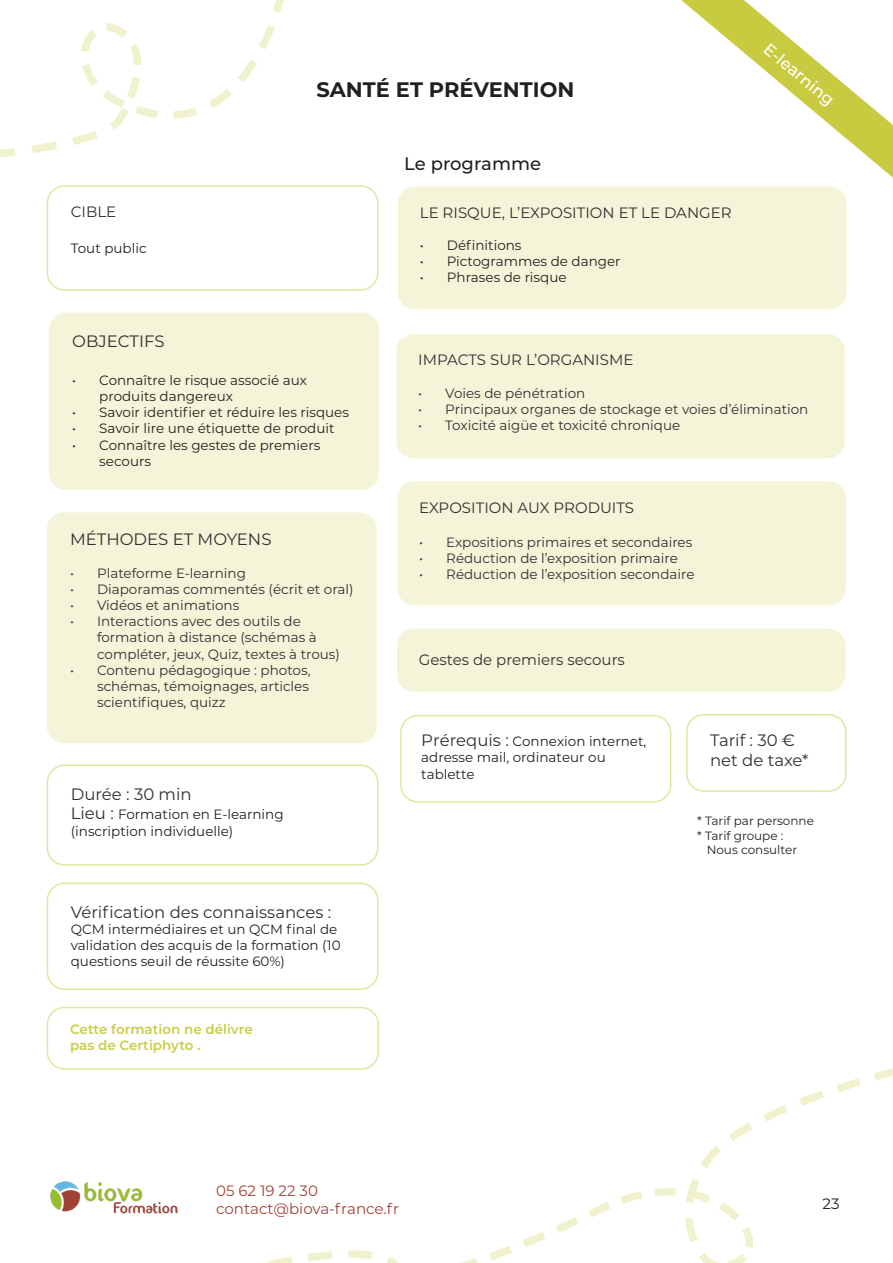
<style>
.page{position:relative;width:893px;height:1263px;background:#fff}
.page>*{position:absolute;margin:0;border:0;box-sizing:border-box;transform-origin:0 0}
.t1{font:700 21px "Montserrat";color:#231f20}
.t2{font:500 18px "Montserrat";color:#231f20}
.t3{font:16.5px "Montserrat";color:#312f30}
.t4{font:500 16.5px "Montserrat";color:#fff}
.t5{font:15px "Montserrat";color:#312f30}
.t6{font:15px/18px "Montserrat";color:#a04337}
.t7{font:15px "Montserrat";color:#231f20}
.t8{font:13.5px/16.2px "Montserrat";color:#312f30}
.t9{font:13.5px/16.2px "Montserrat";color:#231f20}
.t10{font:600 13.5px/16.2px "Montserrat";color:#cacc48}
.t11{font:12px "Montserrat";color:#231f20}
.s1{font-size:16.5px;color:#312f30}
</style>
<div class="page">
<img style="left:50px;top:1181px;width:111px;height:33px">
<svg style="left:0;top:0;width:284px;height:158px"></svg>
<svg style="left:161px;top:1059px;width:732px;height:204px"></svg>
<div style="left:49px;top:313px;width:330px;height:177px;background:#f4f4d9;border-radius:17px"></div>
<div style="left:47px;top:512px;width:330px;height:231px;background:#f4f4d9;border-radius:17px"></div>
<div style="left:686px;top:714px;width:160px;height:78px;border:2px solid #c8cb3f;border-radius:17px"></div>
<div style="left:47px;top:185px;width:331px;height:106px;border:2px solid #c8cb3f;border-radius:17px"></div>
<div style="left:398px;top:186px;width:448px;height:123px;background:#f4f4d9;border-radius:17px"></div>
<div style="left:396px;top:334px;width:449px;height:124px;background:#f4f4d9;border-radius:17px"></div>
<div style="left:397px;top:481px;width:449px;height:124px;background:#f4f4d9;border-radius:17px"></div>
<div style="left:397px;top:629px;width:448px;height:63px;background:#f4f4d9;border-radius:17px"></div>
<div style="left:47px;top:882px;width:331px;height:108px;border:2px solid #c8cb3f;border-radius:17px"></div>
<div style="left:47px;top:765px;width:331px;height:101px;border:2px solid #c8cb3f;border-radius:17px"></div>
<div style="left:400px;top:715px;width:271px;height:88px;border:2px solid #c8cb3f;border-radius:17px"></div>
<div style="left:47px;top:1007px;width:332px;height:63px;border:2px solid #c8cb3f;border-radius:17px"></div>
<svg style="left:669px;top:0;width:224px;height:209px"></svg>
<p class="t5" style="left:71px;top:202px;width:47px">CIBLE</p>
<p class="t9" style="left:71px;top:240px;width:77px">Tout public</p>
<p class="t1" style="left:316px;top:74px;width:259px">SANTÉ ET PRÉVENTION</p>
<p class="t2" style="left:404px;top:151px;width:138px">Le programme</p>
<p class="t5" style="left:420px;top:202px;width:313px">LE RISQUE, L’EXPOSITION ET LE DANGER</p>
<p class="t9" style="left:420px;top:237px;width:103px">• Définitions</p>
<p class="t9" style="left:420px;top:253px;width:202px">• Pictogrammes de danger</p>
<p class="t9" style="left:420px;top:269px;width:148px">• Phrases de risque</p>
<p class="t4" style="left:773px;top:37px;width:88px;rotate:40deg">E-learning</p>
<p class="t3" style="left:72px;top:330px;width:94px">OBJECTIFS</p>
<p class="t9" style="left:99px;top:371px;width:209px;text-indent:-27px">• Connaître le risque associé aux produits dangereux</p>
<p class="t9" style="left:72px;top:404px;width:278px">• Savoir identifier et réduire les risques</p>
<p class="t9" style="left:72px;top:420px;width:264px">• Savoir lire une étiquette de produit</p>
<p class="t9" style="left:99px;top:436px;width:223px;text-indent:-27px">• Connaître les gestes de premiers secours</p>
<p class="t3" style="left:70px;top:528px;width:203px">MÉTHODES ET MOYENS</p>
<p class="t8" style="left:70px;top:564px;width:177px">• Plateforme E-learning</p>
<p class="t8" style="left:70px;top:580px;width:285px">• Diaporamas commentés (écrit et oral)</p>
<p class="t8" style="left:70px;top:597px;width:171px">• Vidéos et animations</p>
<p class="t8" style="left:97px;top:613px;width:244px;text-indent:-27px">• Interactions avec des outils de formation à distance (schémas à compléter, jeux, Quiz, textes à trous)</p>
<p class="t8" style="left:97px;top:661px;width:215px;text-align:justify;text-indent:-27px">• Contenu pédagogique : photos, schémas, témoignages, articles scientifiques, quizz</p>
<p class="t3" style="left:71px;top:782px;width:122px">Durée : 30 min</p>
<p class="t9" style="left:71px;top:806px;width:214px"><span class="s1">Lieu :</span> Formation en E-learning (inscription individuelle)</p>
<p class="t3" style="left:71px;top:900px;width:262px">Vérification des connaissances :</p>
<p class="t9" style="left:71px;top:920px;width:271px">QCM intermédiaires et un QCM final de validation des acquis de la formation (10 questions seuil de réussite 60%)</p>
<p class="t10" style="left:70px;top:1020px;width:184px">Cette formation ne délivre pas de Certiphyto .</p>
<p class="t5" style="left:418px;top:350px;width:217px">IMPACTS SUR L’ORGANISME</p>
<p class="t8" style="left:418px;top:384px;width:168px">• Voies de pénétration</p>
<p class="t8" style="left:418px;top:401px;width:392px">• Principaux organes de stockage et voies d’élimination</p>
<p class="t8" style="left:418px;top:417px;width:263px">• Toxicité aigüe et toxicité chronique</p>
<p class="t5" style="left:419px;top:497px;width:216px">EXPOSITION AUX PRODUITS</p>
<p class="t8" style="left:419px;top:533px;width:275px">• Expositions primaires et secondaires</p>
<p class="t8" style="left:419px;top:549px;width:260px">• Réduction de l’exposition primaire</p>
<p class="t8" style="left:419px;top:566px;width:277px">• Réduction de l’exposition secondaire</p>
<p class="t5" style="left:419px;top:650px;width:208px">Gestes de premiers secours</p>
<p class="t9" style="left:421px;top:733px;width:227px"><span class="s1">Prérequis :</span> Connexion internet, adresse mail, ordinateur ou tablette</p>
<p class="t3" style="left:710px;top:729px;width:87px">Tarif : 30 €</p>
<p class="t3" style="left:710px;top:749px;width:100px">net de taxe*</p>
<p class="t11" style="left:697px;top:813px;width:118px">* Tarif par personne</p>
<p class="t11" style="left:697px;top:827px;width:88px">* Tarif groupe :</p>
<p class="t11" style="left:707px;top:842px;width:92px">Nous consulter</p>
<p class="t6" style="left:216px;top:1181px;width:184px">05 62 19 22 30 contact@biova-france.fr</p>
<p class="t7" style="left:822px;top:1193px;width:18px">23</p>
</div>
